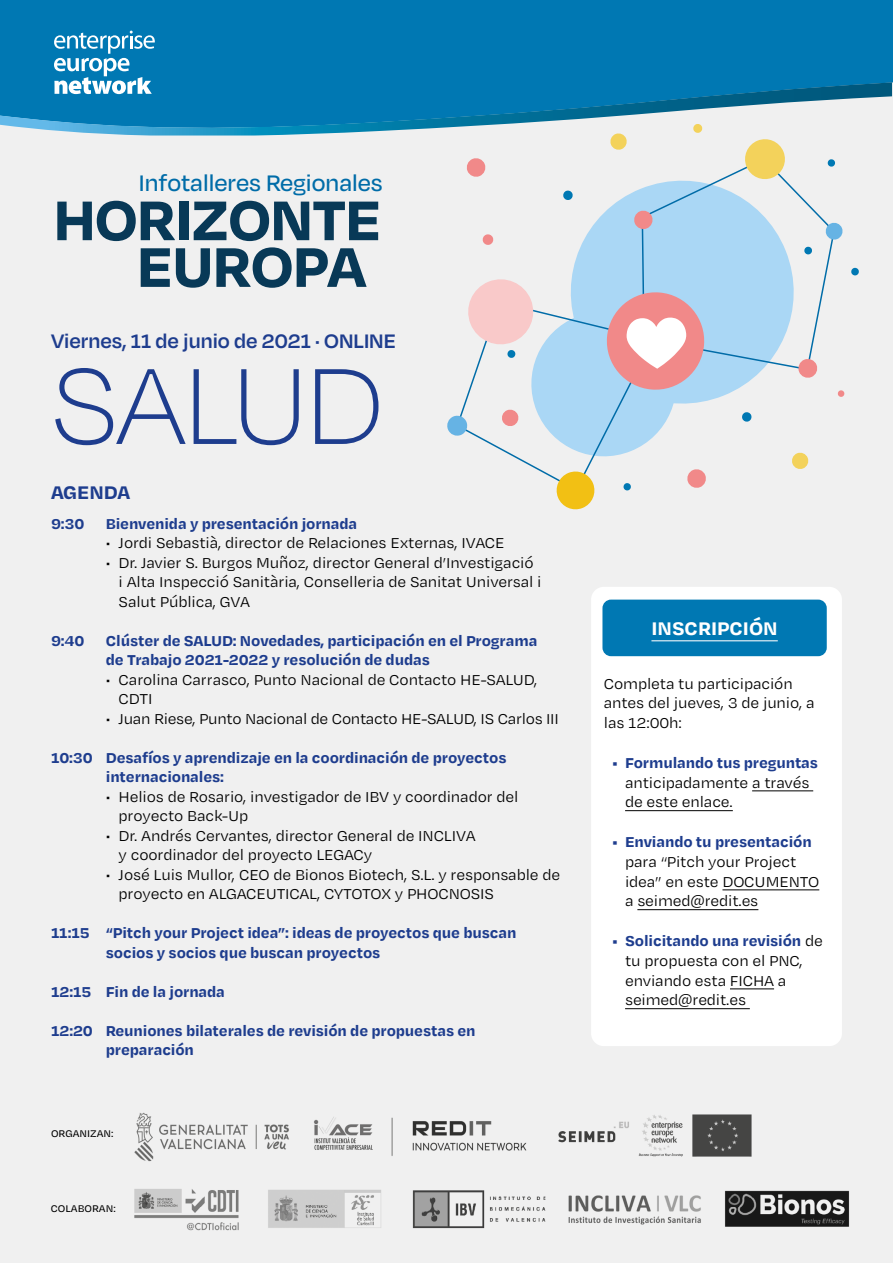
<style>
.page{position:relative;width:893px;height:1263px;background:#f0f0f0}
.page>*{position:absolute;margin:0;border:0;box-sizing:border-box;transform-origin:0 0}
.t1{font:100 124.5px "Degular";letter-spacing:-.025em;color:#1e3d8e}
.t2{font:700 64.35px/46.7px "Degular";color:#083957;text-align:right}
.t3{font:500 25.95px "Degular";color:#006ca8}
.t4{font:600 22.5px "Degular";color:#1e3d8e}
.t5{font:700 21px "Degular Text";color:#fff}
.t6{font:700 21px "Degular Text";color:#1e3d8e}
.t7{font:16.5px/19.8px "Degular Text";letter-spacing:-.01em;color:#000}
.t8{font:700 16.5px/19.5px "Degular Text";letter-spacing:-.01em;color:#1e3d8e}
.t9{font:500 11.1px "Degular Text";color:#000}
.s1{font-weight:700;color:#1e3d8e}
</style>
<div class="page">
<svg style="left:572px;top:169px;width:261px;height:232px"></svg>
<svg style="left:742px;top:139px;width:46px;height:43px"></svg>
<svg style="left:797px;top:358px;width:21px;height:21px"></svg>
<svg style="left:825px;top:222px;width:18px;height:19px"></svg>
<svg style="left:633px;top:209px;width:21px;height:21px"></svg>
<svg style="left:851px;top:267px;width:8px;height:9px"></svg>
<svg style="left:804px;top:246px;width:8px;height:9px"></svg>
<svg style="left:482px;top:234px;width:12px;height:11px"></svg>
<svg style="left:610px;top:136px;width:17px;height:14px"></svg>
<svg style="left:563px;top:190px;width:10px;height:11px"></svg>
<svg style="left:467px;top:158px;width:19px;height:19px"></svg>
<svg style="left:827px;top:159px;width:8px;height:8px"></svg>
<svg style="left:837px;top:390px;width:8px;height:7px"></svg>
<svg style="left:792px;top:452px;width:17px;height:17px"></svg>
<svg style="left:742px;top:412px;width:10px;height:10px"></svg>
<svg style="left:447px;top:275px;width:260px;height:235px"></svg>
<div style="left:0;top:0;width:893px;height:96px;background:#0078b3"></div>
<svg style="left:0;top:82px;width:892px;height:54px"></svg>
<svg style="left:54px;top:31px;width:101px;height:63px"></svg>
<div style="left:591px;top:587px;width:251px;height:459px;background:#fff;border-radius:13px"></div>
<hr style="left:752px;top:790px;width:61px;height:1px;background:#000">
<hr style="left:625px;top:810px;width:108px;height:1px;background:#000">
<hr style="left:722px;top:889px;width:97px;height:1px;background:#000">
<hr style="left:637px;top:909px;width:121px;height:1px;background:#000">
<hr style="left:730px;top:988px;width:44px;height:1px;background:#000">
<hr style="left:625px;top:1008px;width:125px;height:1px;background:#000">
<div style="left:602px;top:600px;width:225px;height:56px;background:#0078b3;border-radius:9px"></div>
<hr style="left:651px;top:640px;width:127px;height:1px;background:#fff">
<img style="left:134px;top:1112px;width:618px;height:50px">
<img style="left:134px;top:1189px;width:716px;height:42px">
<h3 class="t3" style="left:139px;top:167px;width:245px">Infotalleres Regionales</h3>
<h2 class="t2" style="left:54px;top:193px;width:328px">HORIZONTE<br>EUROPA</h2>
<h3 class="t4" style="left:51px;top:327px;width:346px">Viernes, 11 de junio de 2021 · ONLINE</h3>
<h1 class="t1" style="left:51px;top:333px;width:334px">SALUD</h1>
<p class="t6" style="left:51px;top:478px;width:81px">AGENDA</p>
<p class="t8" style="left:51px;top:513px;width:35px">9:30</p>
<p class="t8" style="left:106px;top:513px;width:253px">Bienvenida y presentación jornada</p>
<p class="t7" style="left:106px;top:532px;width:400px">• Jordi Sebastià, director de Relaciones Externas, IVACE</p>
<p class="t7" style="left:119px;top:552px;width:424px;text-indent:-13px">• Dr. Javier S. Burgos Muñoz, director General d’Investigació i Alta Inspecció Sanitària, Conselleria de Sanitat Universal i<br>Salut Pública, GVA</p>
<p class="t8" style="left:106px;top:630px;width:433px">Clúster de SALUD: Novedades, participación en el Programa de Trabajo 2021-2022 y resolución de dudas</p>
<p class="t7" style="left:119px;top:669px;width:420px;text-indent:-13px">• Carolina Carrasco, Punto Nacional de Contacto HE-SALUD,<br>CDTI</p>
<p class="t7" style="left:106px;top:708px;width:454px">• Juan Riese, Punto Nacional de Contacto HE-SALUD, IS Carlos III</p>
<p class="t8" style="left:106px;top:747px;width:402px">Desafíos y aprendizaje en la coordinación de proyectos internacionales:</p>
<p class="t7" style="left:119px;top:786px;width:401px;text-indent:-13px">• Helios de Rosario, investigador de IBV y coordinador del proyecto Back-Up</p>
<p class="t7" style="left:119px;top:825px;width:359px;text-indent:-13px">• Dr. Andrés Cervantes, director General de INCLIVA y coordinador del proyecto LEGACy</p>
<p class="t7" style="left:119px;top:864px;width:443px;text-indent:-13px">• José Luis Mullor, CEO de Bionos Biotech, S.L. y responsable de proyecto en ALGACEUTICAL, CYTOTOX y PHOCNOSIS</p>
<p class="t8" style="left:106px;top:922px;width:412px">“Pitch your Project idea”: ideas de proyectos que buscan socios y socios que buscan proyectos</p>
<p class="t8" style="left:106px;top:981px;width:121px">Fin de la jornada</p>
<p class="t8" style="left:106px;top:1020px;width:371px">Reuniones bilaterales de revisión de propuestas en preparación</p>
<p class="t8" style="left:51px;top:630px;width:35px">9:40</p>
<p class="t8" style="left:51px;top:747px;width:43px">10:30</p>
<p class="t8" style="left:51px;top:922px;width:40px">11:15</p>
<p class="t8" style="left:51px;top:981px;width:42px">12:15</p>
<p class="t8" style="left:51px;top:1020px;width:43px">12:20</p>
<p class="t9" style="left:51px;top:1126px;width:64px">ORGANIZAN:</p>
<p class="t9" style="left:51px;top:1201px;width:66px">COLABORAN:</p>
<p class="t5" style="left:651px;top:614px;width:128px">INSCRIPCIÓN</p>
<p class="t7" style="left:604px;top:673px;width:212px">Completa tu participación antes del jueves, 3 de junio, a las 12:00h:</p>
<p class="t8" style="left:612px;top:752px;width:207px">• Formulando tus preguntas</p>
<p class="t7" style="left:625px;top:772px;width:186px">anticipadamente a través de este enlace.</p>
<p class="t8" style="left:612px;top:831px;width:201px">• Enviando tu presentación</p>
<p class="t7" style="left:625px;top:851px;width:196px">para “Pitch your Project idea” en este DOCUMENTO a seimed@redit.es</p>
<p class="t7" style="left:625px;top:930px;width:199px;text-indent:-13px"><span class="s1">• Solicitando una revisión</span> de tu propuesta con el PNC, enviando esta FICHA a seimed@redit.es</p>
</div>
